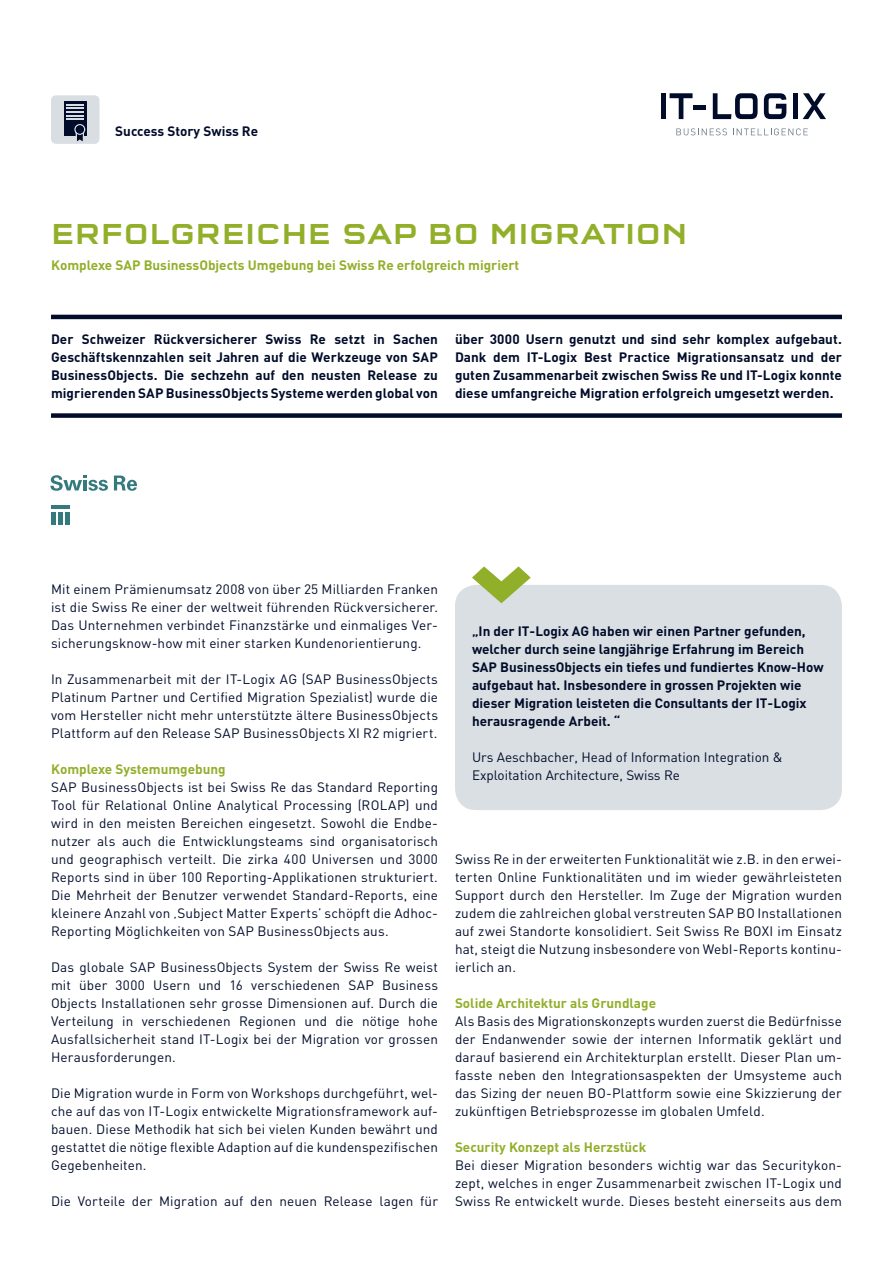
<style>
.page{position:relative;width:893px;height:1263px;background:#fff}
.page>*{position:absolute;margin:0;border:0;box-sizing:border-box;transform-origin:0 0}
.t1{font:500 30px "Q Type Square OT";letter-spacing:.01em;color:#92af2a}
.t2{font:13.5px/18px "DIN";letter-spacing:.01em;color:#000c2a;text-align:justify}
.t3{font:700 13.5px/18px "DIN";color:#000c2a;text-align:justify}
.t4{font:700 13.5px "DIN";color:#92af2a}
</style>
<div class="page">
<hr style="left:51px;top:315px;width:791px;height:4px;background:#000c2a">
<div style="left:51px;top:95px;width:48px;height:49px;background:#d9dee2;border-radius:5px"></div>
<div style="left:64px;top:101px;width:23px;height:35px;background:#000c2a"></div>
<svg style="left:67px;top:104px;width:18px;height:38px"></svg>
<div style="left:661px;top:93px;width:5px;height:26px;background:#000c2a"></div>
<svg style="left:670px;top:93px;width:23px;height:26px"></svg>
<svg style="left:713px;top:93px;width:45px;height:26px"></svg>
<svg style="left:764px;top:93px;width:22px;height:26px"></svg>
<div style="left:793px;top:93px;width:5px;height:26px;background:#000c2a"></div>
<svg style="left:803px;top:93px;width:23px;height:26px"></svg>
<svg style="left:676px;top:128px;width:51px;height:7px"></svg>
<svg style="left:733px;top:128px;width:75px;height:7px"></svg>
<div style="left:694px;top:105px;width:12px;height:5px;background:#000c2a"></div>
<div style="left:51px;top:413px;width:791px;height:5px;background:#000c2a"></div>
<div style="left:455px;top:585px;width:387px;height:225px;background:#dadfe3;border-radius:21px"></div>
<svg style="left:472px;top:566px;width:59px;height:37px"></svg>
<svg style="left:50px;top:475px;width:58px;height:16px"></svg>
<hr style="left:51px;top:505px;width:19px;height:4px;background:#347a7c">
<hr style="left:51px;top:512px;width:4px;height:12px;background:#347a7c">
<hr style="left:58px;top:512px;width:4px;height:12px;background:#347a7c">
<div style="left:65px;top:512px;width:5px;height:12px;background:#347a7c"></div>
<svg style="left:114px;top:475px;width:23px;height:16px"></svg>
<p class="t3" style="left:115px;top:121px;width:144px">Success Story Swiss Re</p>
<h1 class="t1" style="left:51px;top:215px;width:638px">ERFOLGREICHE SAP BO MIGRATION</h1>
<p class="t4" style="left:51px;top:256px;width:470px">Komplexe SAP BusinessObjects Umgebung bei Swiss Re erfolgreich migriert</p>
<p class="t3" style="left:51px;top:330px;width:388px">Der Schweizer Rückversicherer Swiss Re setzt in Sachen Geschäftskennzahlen seit Jahren auf die Werkzeuge von SAP BusinessObjects. Die sechzehn auf den neusten Release zu migrierenden SAP BusinessObjects Systeme werden global von</p>
<p class="t3" style="left:455px;top:330px;width:388px">über 3000 Usern genutzt und sind sehr komplex aufgebaut.<br>Dank dem IT-Logix Best Practice Migrationsansatz und der guten Zusammenarbeit zwischen Swiss Re und IT-Logix konnte diese umfangreiche Migration erfolgreich umgesetzt werden.</p>
<p class="t2" style="left:51px;top:580px;width:388px">Mit einem Prämienumsatz 2008 von über 25 Milliarden Franken ist die Swiss Re einer der weltweit führenden Rückversicherer.<br>Das Unternehmen verbindet Finanzstärke und einmaliges Ver&shy;sicherungsknow-how mit einer starken Kundenorientierung.</p>
<p class="t2" style="left:51px;top:670px;width:388px">In Zusammenarbeit mit der IT-Logix AG (SAP BusinessObjects Platinum Partner und Certified Migration Spezialist) wurde die vom Hersteller nicht mehr unterstützte ältere BusinessObjects Plattform auf den Release SAP BusinessObjects XI R2 migriert.</p>
<p class="t4" style="left:51px;top:760px;width:176px">Komplexe Systemumgebung</p>
<p class="t2" style="left:51px;top:778px;width:388px">SAP BusinessObjects ist bei Swiss Re das Standard Reporting Tool für Relational Online Analytical Processing (ROLAP) und wird in den meisten Bereichen eingesetzt. Sowohl die Endbe&shy;nutzer als auch die Entwicklungsteams sind organisatorisch und geographisch verteilt. Die zirka 400 Universen und 3000<br>Reports sind in über 100 Reporting-Applikationen strukturiert.<br>Die Mehrheit der Benutzer verwendet Standard-Reports, eine kleinere Anzahl von ‚Subject Matter Experts’ schöpft die Adhoc-Reporting Möglichkeiten von SAP BusinessObjects aus.</p>
<p class="t2" style="left:51px;top:958px;width:388px">Das globale SAP BusinessObjects System der Swiss Re weist mit über 3000 Usern und 16 verschiedenen SAP Business Objects Installationen sehr grosse Dimensionen auf. Durch die Verteilung in verschiedenen Regionen und die nötige hohe Ausfallsicherheit stand IT-Logix bei der Migration vor grossen Herausforderungen.</p>
<p class="t2" style="left:51px;top:1084px;width:388px">Die Migration wurde in Form von Workshops durchgeführt, wel&shy;che auf das von IT-Logix entwickelte Migrationsframework auf&shy;bauen. Diese Methodik hat sich bei vielen Kunden bewährt und gestattet die nötige flexible Adaption auf die kundenspezifischen Gegebenheiten.</p>
<p class="t2" style="left:51px;top:1192px;width:388px">Die Vorteile der Migration auf den neuen Release lagen für</p>
<p class="t3" style="left:472px;top:622px;width:353px;text-align:left">„In der IT-Logix AG haben wir einen Partner gefunden, welcher durch seine langjährige Erfahrung im Bereich SAP BusinessObjects ein tiefes und fundiertes Know-How aufgebaut hat. Insbesondere in grossen Projekten wie dieser Migration leisteten die Consultants der IT-Logix herausragende Arbeit. “</p>
<p class="t2" style="left:472px;top:748px;width:312px">Urs Aeschbacher, Head of Information Integration &amp;<br>Exploitation Architecture, Swiss Re</p>
<p class="t2" style="left:455px;top:850px;width:389px">Swiss Re in der erweiterten Funktionalität wie z.B. in den erwei&shy;terten Online Funktionalitäten und im wieder gewährleisteten Support durch den Hersteller. Im Zuge der Migration wurden zudem die zahlreichen global verstreuten SAP BO Installationen auf zwei Standorte konsolidiert. Seit Swiss Re BOXI im Einsatz hat, steigt die Nutzung insbesondere von WebI-Reports kontinu&shy;ierlich an.</p>
<p class="t4" style="left:455px;top:994px;width:203px">Solide Architektur als Grundlage</p>
<p class="t2" style="left:455px;top:1012px;width:388px">Als Basis des Migrationskonzepts wurden zuerst die Bedürfnisse der Endanwender sowie der internen Informatik geklärt und darauf basierend ein Architekturplan erstellt. Dieser Plan um&shy;fasste neben den Integrationsaspekten der Umsysteme auch das Sizing der neuen BO-Plattform sowie eine Skizzierung der zukünftigen Betriebsprozesse im globalen Umfeld.</p>
<p class="t4" style="left:455px;top:1138px;width:193px">Security Konzept als Herzstück</p>
<p class="t2" style="left:455px;top:1156px;width:388px">Bei dieser Migration besonders wichtig war das Securitykon&shy;zept, welches in enger Zusammenarbeit zwischen IT-Logix und Swiss Re entwickelt wurde. Dieses besteht einerseits aus dem</p>
</div>
